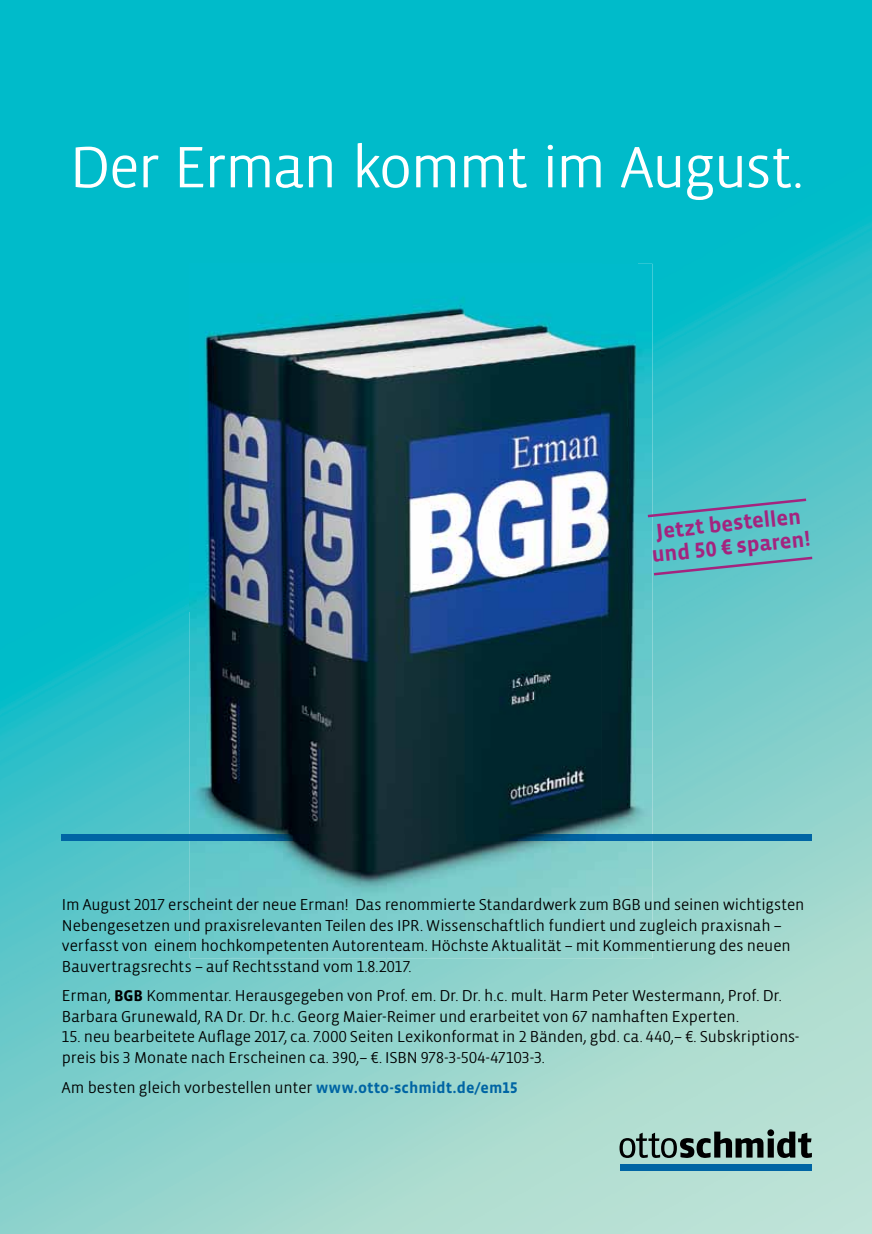
<style>
.page{position:relative;width:872px;height:1234px;background:#fff}
.page>*{position:absolute;margin:0;border:0;box-sizing:border-box;transform-origin:0 0}
.t1{font:300 58.8px "Vista";letter-spacing:-.035em;color:#fff}
.t2{font:700 22.05px/23.1px "Vista Sans OT";color:#a4247f;text-align:center}
.t3{font:300 15.9px/20.5px "Vista";letter-spacing:-.005em;color:#000}
.s1{font-family:"Vista Sans OT";font-weight:700}
.s2{font-family:"Vista Sans OT";font-weight:700;color:#0065a4}
</style>
<div class="page">
<img style="left:0;top:937px;width:786px;height:296px">
<img style="left:786px;top:0;width:86px;height:1233px">
<img style="left:0;top:463px;width:190px;height:474px">
<img style="left:637px;top:0;width:150px;height:937px">
<div style="left:0;top:0;width:236px;height:463px;background:#00bbca"></div>
<div style="left:236px;top:0;width:401px;height:264px;background:#00bbca"></div>
<svg style="left:619px;top:1129px;width:193px;height:28px;background:#6d867f"></svg>
<div style="left:620px;top:1163px;width:192px;height:7px;background:#0065a4"></div>
<div style="left:62px;top:833px;width:750px;height:7px;background:#0065a4"></div>
<img style="left:190px;top:264px;width:462px;height:694px">
<img style="left:190px;top:833px;width:462px;height:7px">
<svg style="left:645px;top:497px;width:164px;height:21px;background:#5bb1c0"></svg>
<svg style="left:651px;top:555px;width:164px;height:22px;background:#66b4c0"></svg>
<h1 class="t1" style="left:70px;top:137px;width:735px">Der Erman kommt im August.</h1>
<h2 class="t2" style="left:648px;top:520px;width:161px;rotate:-6deg">Jetzt bestellen und 50 € sparen!</h2>
<p class="t3" style="left:62px;top:894px;width:744px">Im August 2017 erscheint der neue Erman! Das renommierte Standardwerk zum BGB und seinen wichtigsten Nebengesetzen und praxisrelevanten Teilen des IPR. Wissenschaftlich fundiert und zugleich praxisnah – verfasst von einem hochkompetenten Autorenteam. Höchste Aktualität – mit Kommentierung des neuen Bauvertragsrechts – auf Rechtsstand vom 1.8.2017.</p>
<p class="t3" style="left:62px;top:985px;width:721px">Erman, <span class="s1">BGB</span> Kommentar. Herausgegeben von Prof. em. Dr. Dr. h.c. mult. Harm Peter Westermann, Prof. Dr.<br>Barbara Grunewald, RA Dr. Dr. h.c. Georg Maier-Reimer und erarbeitet von 67 namhaften Experten.</p>
<p class="t3" style="left:62px;top:1026px;width:739px">15. neu bearbeitete Auflage 2017, ca. 7.000 Seiten Lexikonformat in 2 Bänden, gbd. ca. 440,– €. Subskriptions&shy;preis bis 3 Monate nach Erscheinen ca. 390,– €. ISBN 978-3-504-47103-3.</p>
<p class="t3" style="left:62px;top:1076px;width:457px">Am besten gleich vorbestellen unter <span class="s2">www.otto-schmidt.de/em15</span></p>
</div>
